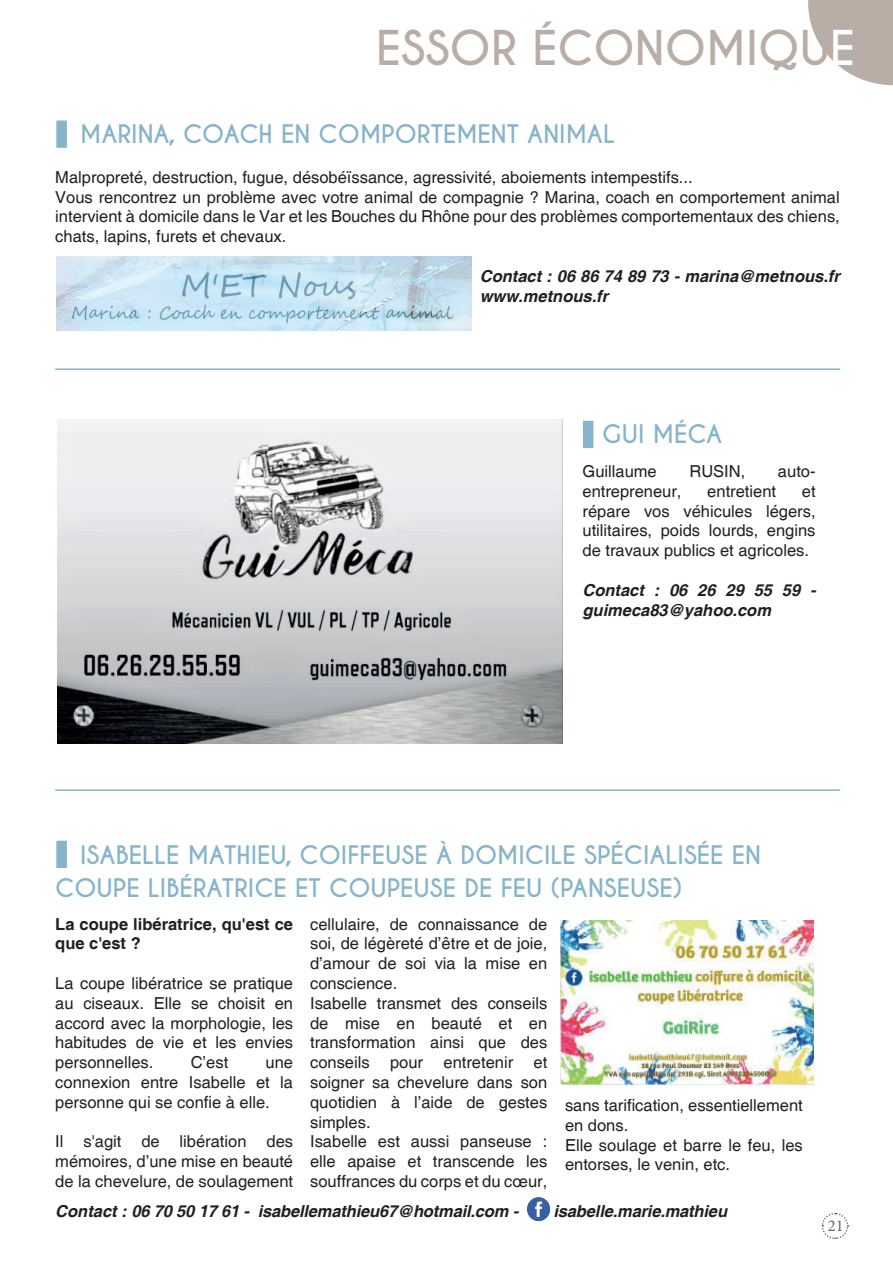
<style>
.page{position:relative;width:893px;height:1263px;background:#fff}
.page>*{position:absolute;margin:0;border:0;box-sizing:border-box;transform-origin:0 0}
.t1{font:700 45px "Caviar Dreams";color:#b8aea6}
.t2{font:700 24px/33px "Caviar Dreams";color:#86b4ca}
.t3{font:16.5px/19.8px "Helvetica";color:#231f20;text-align:justify}
.t4{font:italic 700 16.5px/19.8px "Helvetica";color:#231f20}
.t5{font:700 16.5px/19.8px "Helvetica";color:#231f20}
.t6{font:16.5px "Minion Pro";color:#64626b}
.s1{color:#fff}
</style>
<div class="page">
<svg style="left:821px;top:1212px;width:28px;height:27px"></svg>
<div style="left:56px;top:121px;width:11px;height:27px;background:#86b4ca"></div>
<div style="left:56px;top:841px;width:11px;height:27px;background:#86b4ca"></div>
<svg style="left:808px;top:0;width:85px;height:85px"></svg>
<img style="left:56px;top:256px;width:416px;height:74px">
<img style="left:560px;top:921px;width:254px;height:165px">
<img style="left:57px;top:420px;width:506px;height:324px">
<hr style="left:55px;top:368px;width:785px;height:2px;background:#86b4ca">
<hr style="left:55px;top:789px;width:785px;height:2px;background:#86b4ca">
<div style="left:583px;top:421px;width:10px;height:27px;background:#86b4ca"></div>
<img style="left:526px;top:1197px;width:25px;height:25px">
<h1 class="t1" style="left:376px;top:21px;width:480px">ESSOR ÉCONOMIQU<span class="s1">E</span></h1>
<h2 class="t2" style="left:80px;top:118px;width:536px">MARINA, COACH EN COMPORTEMENT ANIMAL</h2>
<p class="t3" style="left:55px;top:168px;width:786px;text-align:left">Malpropreté, destruction, fugue, désobéïssance, agressivité, aboiements intempestifs...<br>Vous rencontrez un problème avec votre animal de compagnie ? Marina, coach en comportement animal intervient à domicile dans le Var et les Bouches du Rhône pour des problèmes comportementaux des chiens, chats, lapins, furets et chevaux.</p>
<p class="t4" style="left:480px;top:267px;width:361px">Contact : 06 86 74 89 73 - marina@metnous.fr www.metnous.fr</p>
<h2 class="t2" style="left:602px;top:418px;width:121px">GUI MÉCA</h2>
<p class="t3" style="left:582px;top:462px;width:76px">Guillaume</p>
<p class="t3" style="left:689px;top:462px;width:57px">RUSIN,</p>
<p class="t3" style="left:778px;top:462px;width:39px">auto-</p>
<p class="t3" style="left:582px;top:482px;width:101px">entrepreneur,</p>
<p class="t3" style="left:707px;top:482px;width:70px">entretient</p>
<p class="t3" style="left:582px;top:482px;width:235px;text-indent:219px">et répare vos véhicules légers, utilitaires, poids lourds, engins de travaux publics et agricoles.</p>
<p class="t4" style="left:582px;top:581px;width:235px">Contact : 06 26 29 55 59 - guimeca83@yahoo.com</p>
<h2 class="t2" style="left:55px;top:839px;width:707px;text-indent:25px">ISABELLE MATHIEU, COIFFEUSE À DOMICILE SPÉCIALISÉE EN<br>COUPE LIBÉRATRICE ET COUPEUSE DE FEU (PANSEUSE)</h2>
<p class="t5" style="left:55px;top:915px;width:239px">La coupe libératrice, qu'est ce que c'est ?</p>
<p class="t3" style="left:55px;top:974px;width:239px">La coupe libératrice se pratique au ciseaux. Elle se choisit en accord avec la morphologie, les habitudes de vie et les envies personnelles.</p>
<p class="t3" style="left:191px;top:1053px;width:39px">C’est</p>
<p class="t3" style="left:55px;top:1053px;width:239px;text-indent:210px">une connexion entre Isabelle et la personne qui se confie à elle.</p>
<p class="t3" style="left:55px;top:1132px;width:239px">Il s'agit de libération des mémoires, d’une mise en beauté de la chevelure, de soulagement</p>
<p class="t3" style="left:310px;top:914px;width:239px;text-align:left">cellulaire, de connaissance de soi, de légèreté d’être et de joie, d’amour de soi via la mise en conscience.<br>Isabelle transmet des conseils de mise en beauté et en transformation ainsi que des conseils pour entretenir et soigner sa chevelure dans son quotidien à l’aide de gestes simples.<br>Isabelle est aussi panseuse : elle apaise et transcende les souffrances du corps et du cœur,</p>
<p class="t3" style="left:565px;top:1096px;width:239px;text-align:left">sans tarification, essentiellement en dons.<br>Elle soulage et barre le feu, les entorses, le venin, etc.</p>
<p class="t4" style="left:55px;top:1202px;width:465px">Contact : 06 70 50 17 61 - isabellemathieu67@hotmail.com -</p>
<p class="t4" style="left:553px;top:1202px;width:175px">isabelle.marie.mathieu</p>
<p class="t6" style="left:828px;top:1214px;width:17px">21</p>
</div>
